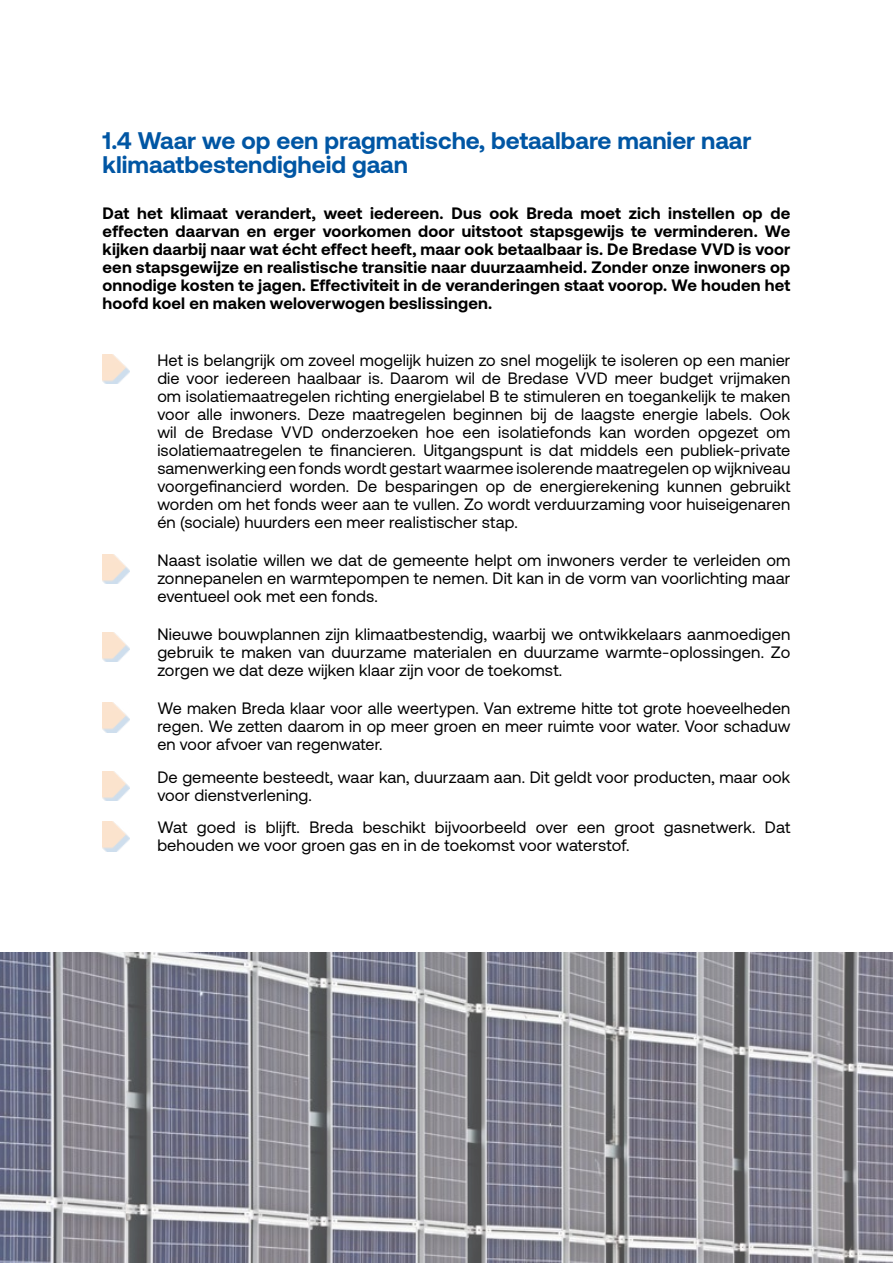
<style>
.page{position:relative;width:893px;height:1263px;background:#fff}
.page>*{position:absolute;margin:0;border:0;box-sizing:border-box;transform-origin:0 0}
.t1{font:700 24px/24px "Aeonik";color:#0056a4}
.t2{font:16.5px/18px "Aeonik";letter-spacing:.01em;color:#000;text-align:justify}
.t3{font:700 16.5px/18px "Aeonik";letter-spacing:.01em;color:#000;text-align:justify}
</style>
<div class="page">
<img style="left:103px;top:554px;width:26px;height:30px">
<img style="left:103px;top:632px;width:26px;height:30px">
<img style="left:103px;top:702px;width:26px;height:30px">
<img style="left:103px;top:771px;width:26px;height:30px">
<img style="left:103px;top:821px;width:26px;height:30px">
<img style="left:103px;top:354px;width:26px;height:30px">
<img style="left:0;top:952px;width:893px;height:311px">
<h1 class="t1" style="left:103px;top:128px;width:650px">1.4 Waar we op een pragmatische, betaalbare manier naar klimaatbestendigheid gaan</h1>
<p class="t3" style="left:103px;top:204px;width:689px">Dat het klimaat verandert, weet iedereen. Dus ook Breda moet zich instellen op de effecten daarvan en erger voorkomen door uitstoot stapsgewijs te verminderen. We kijken daarbij naar wat écht effect heeft, maar ook betaalbaar is. De Bredase VVD is voor een stapsgewijze en realistische transitie naar duurzaamheid. Zonder onze inwoners op onnodige kosten te jagen. Effectiviteit in de veranderingen staat voorop. We houden het hoofd koel en maken weloverwogen beslissingen.</p>
<p class="t2" style="left:157px;top:351px;width:635px">Het is belangrijk om zoveel mogelijk huizen zo snel mogelijk te isoleren op een manier die voor iedereen haalbaar is. Daarom wil de Bredase VVD meer budget vrijmaken om isolatiemaatregelen richting energielabel B te stimuleren en toegankelijk te maken voor alle inwoners. Deze maatregelen beginnen bij de laagste energie labels. Ook wil de Bredase VVD onderzoeken hoe een isolatiefonds kan worden opgezet om isolatiemaatregelen te financieren. Uitgangspunt is dat middels een publiek-private samenwerking een fonds wordt gestart waarmee isolerende maatregelen op wijkniveau voorgefinancierd worden. De besparingen op de energierekening kunnen gebruikt worden om het fonds weer aan te vullen. Zo wordt verduurzaming voor huiseigenaren én (sociale) huurders een meer realistischer stap.</p>
<p class="t2" style="left:157px;top:551px;width:635px">Naast isolatie willen we dat de gemeente helpt om inwoners verder te verleiden om zonnepanelen en warmtepompen te nemen. Dit kan in de vorm van voorlichting maar eventueel ook met een fonds.</p>
<p class="t2" style="left:157px;top:625px;width:634px">Nieuwe bouwplannen zijn klimaatbestendig, waarbij we ontwikkelaars aanmoedigen gebruik te maken van duurzame materialen en duurzame warmte-oplossingen. Zo zorgen we dat deze wijken klaar zijn voor de toekomst.</p>
<p class="t2" style="left:157px;top:699px;width:634px">We maken Breda klaar voor alle weertypen. Van extreme hitte tot grote hoeveelheden regen. We zetten daarom in op meer groen en meer ruimte voor water. Voor schaduw en voor afvoer van regenwater.</p>
<p class="t2" style="left:157px;top:768px;width:634px">De gemeente besteedt, waar kan, duurzaam aan. Dit geldt voor producten, maar ook voor dienstverlening.</p>
<p class="t2" style="left:157px;top:818px;width:634px">Wat goed is blijft. Breda beschikt bijvoorbeeld over een groot gasnetwerk. Dat behouden we voor groen gas en in de toekomst voor waterstof.</p>
</div>
